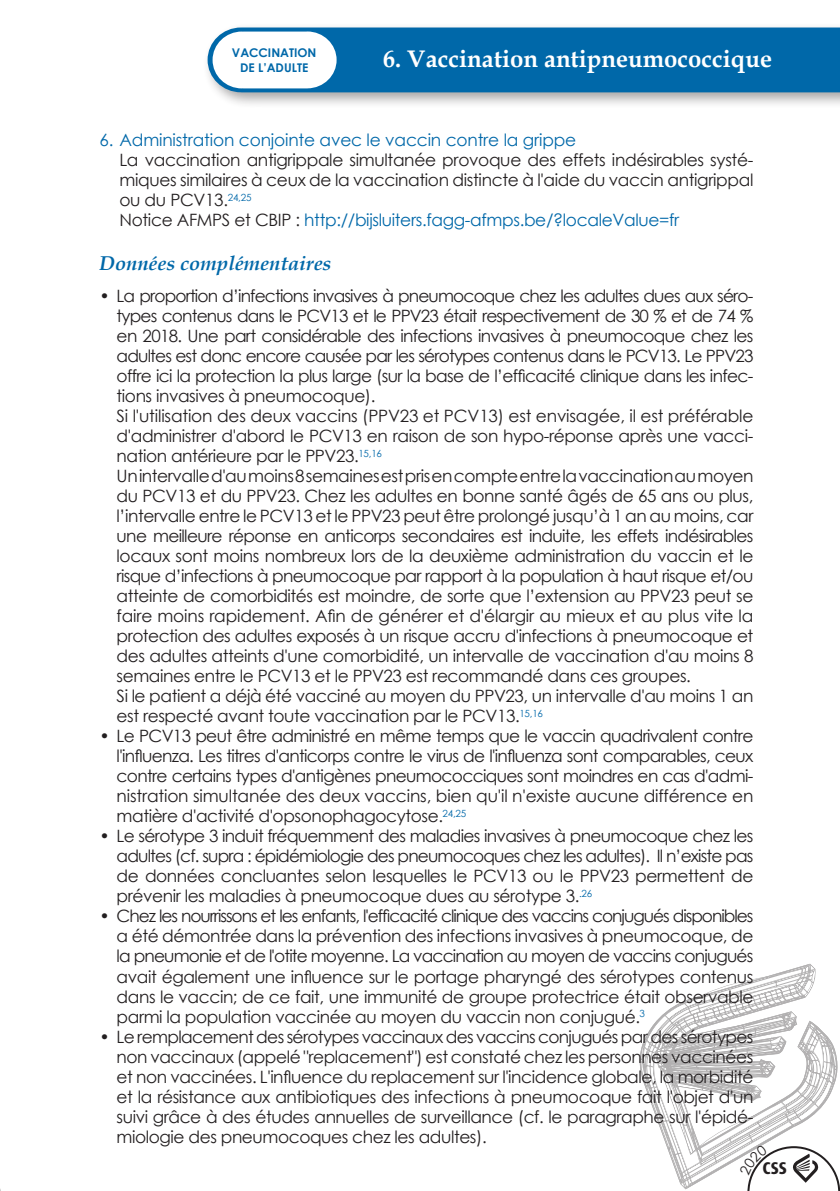
<style>
.page{position:relative;width:840px;height:1191px;background:#fff}
.page>*{position:absolute;margin:0;border:0;box-sizing:border-box;transform-origin:0 0}
.t1{font:700 24px "Book Antiqua";color:#fff}
.titre_1_1_1_1{font:italic 700 20px "Book Antiqua";color:#0068a9}
.CORPS_DU_TEXTE{font:17px/20px "Century Gothic";letter-spacing:-.025em;color:#231f20;text-align:justify}
.CORPS_DU_TEXTE-2{font:17px "Century Gothic";letter-spacing:-.02em;color:#0068a9}
.t2{font:700 17px "Dax";color:#231f20}
.t3{font:700 12px/14.4px "Century Gothic";color:#0068a9;text-align:center}
.s1{color:#231f20}
</style>
<div class="page">
<div style="left:203px;top:22px;width:636px;height:87px;background:#231f20;opacity:.4"></div>
<div style="left:207px;top:28px;width:632px;height:64px;background:#0068a9"></div>
<svg style="left:212px;top:31px;width:124px;height:57px"></svg>
<svg style="left:639px;top:963px;width:200px;height:228px"></svg>
<p class="t3" style="left:232px;top:45px;width:86px">VACCINATION<br>DE L’ADULTE</p>
<h1 class="t1" style="left:383px;top:43px;width:390px">6. Vaccination antipneumococcique</h1>
<p class="CORPS_DU_TEXTE-2" style="left:99px;top:128px;width:478px">6. Administration conjointe avec le vaccin contre la grippe</p>
<p class="CORPS_DU_TEXTE" style="left:119px;top:150px;width:635px">La vaccination antigrippale simultanée provoque des effets indésirables systé&shy;miques similaires à ceux de la vaccination distincte à l'aide du vaccin antigrippal ou du PCV13.<sup>24,25</sup></p>
<p class="CORPS_DU_TEXTE-2" style="left:119px;top:208px;width:561px"><span class="s1">Notice AFMPS et CBIP :</span> http://bijsluiters.fagg-afmps.be/?localeValue=fr</p>
<p class="titre_1_1_1_1" style="left:99px;top:249px;width:233px">Données complémentaires</p>
<p class="CORPS_DU_TEXTE" style="left:117px;top:286px;width:638px;text-indent:-17px">• La proportion d’infections invasives à pneumocoque chez les adultes dues aux séro&shy;types contenus dans le PCV13 et le PPV23 était respectivement de 30 % et de 74 % en 2018. Une part considérable des infections invasives à pneumocoque chez les adultes est donc encore causée par les sérotypes contenus dans le PCV13. Le PPV23 offre ici la protection la plus large (sur la base de l’efficacité clinique dans les infec&shy;tions invasives à pneumocoque).</p>
<p class="CORPS_DU_TEXTE" style="left:117px;top:406px;width:638px">Si l'utilisation des deux vaccins (PPV23 et PCV13) est envisagée, il est préférable d'administrer d'abord le PCV13 en raison de son hypo-réponse après une vacci&shy;nation antérieure par le PPV23.<sup>15,16</sup></p>
<p class="CORPS_DU_TEXTE" style="left:117px;top:466px;width:638px">Unintervalled'aumoins8semainesestprisencompteentrelavaccinationaumoyen du PCV13 et du PPV23. Chez les adultes en bonne santé âgés de 65 ans ou plus, l’intervalle entre le PCV13 et le PPV23 peut être prolongé jusqu’à 1 an au moins, car une meilleure réponse en anticorps secondaires est induite, les effets indésirables locaux sont moins nombreux lors de la deuxième administration du vaccin et le risque d’infections à pneumocoque par rapport à la population à haut risque et/ou atteinte de comorbidités est moindre, de sorte que l’extension au PPV23 peut se faire moins rapidement. Afin de générer et d'élargir au mieux et au plus vite la protection des adultes exposés à un risque accru d'infections à pneumocoque et des adultes atteints d'une comorbidité, un intervalle de vaccination d'au moins 8 semaines entre le PCV13 et le PPV23 est recommandé dans ces groupes.</p>
<p class="CORPS_DU_TEXTE" style="left:117px;top:686px;width:638px">Si le patient a déjà été vacciné au moyen du PPV23, un intervalle d'au moins 1 an est respecté avant toute vaccination par le PCV13.<sup>15,16</sup></p>
<p class="CORPS_DU_TEXTE" style="left:117px;top:726px;width:638px;text-indent:-17px">• Le PCV13 peut être administré en même temps que le vaccin quadrivalent contre l'influenza. Les titres d'anticorps contre le virus de l'influenza sont comparables, ceux contre certains types d'antigènes pneumococciques sont moindres en cas d'admi&shy;nistration simultanée des deux vaccins, bien qu'il n'existe aucune différence en matière d'activité d'opsonophagocytose.<sup>24,25</sup></p>
<p class="CORPS_DU_TEXTE" style="left:117px;top:826px;width:638px;text-indent:-17px">• Le sérotype 3 induit fréquemment des maladies invasives à pneumocoque chez les adultes (cf. supra : épidémiologie des pneumocoques chez les adultes). Il n’existe pas de données concluantes selon lesquelles le PCV13 ou le PPV23 permettent de prévenir les maladies à pneumocoque dues au sérotype 3.<sup>.26</sup></p>
<p class="CORPS_DU_TEXTE" style="left:117px;top:906px;width:638px;text-indent:-17px">• Chez les nourrissons et les enfants, l'efficacité clinique des vaccins conjugués disponibles a été démontrée dans la prévention des infections invasives à pneumocoque, de la pneumonie et de l'otite moyenne. La vaccination au moyen de vaccins conjugués avait également une influence sur le portage pharyngé des sérotypes contenus dans le vaccin; de ce fait, une immunité de groupe protectrice était observable parmi la population vaccinée au moyen du vaccin non conjugué.<sup>3</sup></p>
<p class="CORPS_DU_TEXTE" style="left:117px;top:1026px;width:638px;text-indent:-17px">• Le remplacement des sérotypes vaccinaux des vaccins conjugués par des sérotypes non vaccinaux (appelé "replacement") est constaté chez les personnes vaccinées et non vaccinées. L'influence du replacement sur l'incidence globale, la morbidité et la résistance aux antibiotiques des infections à pneumocoque fait l'objet d'un suivi grâce à des études annuelles de surveillance (cf. le paragraphe sur l'épidé&shy;miologie des pneumocoques chez les adultes).</p>
<p class="t2" style="left:762px;top:1158px;width:26px">CSS</p>
</div>
